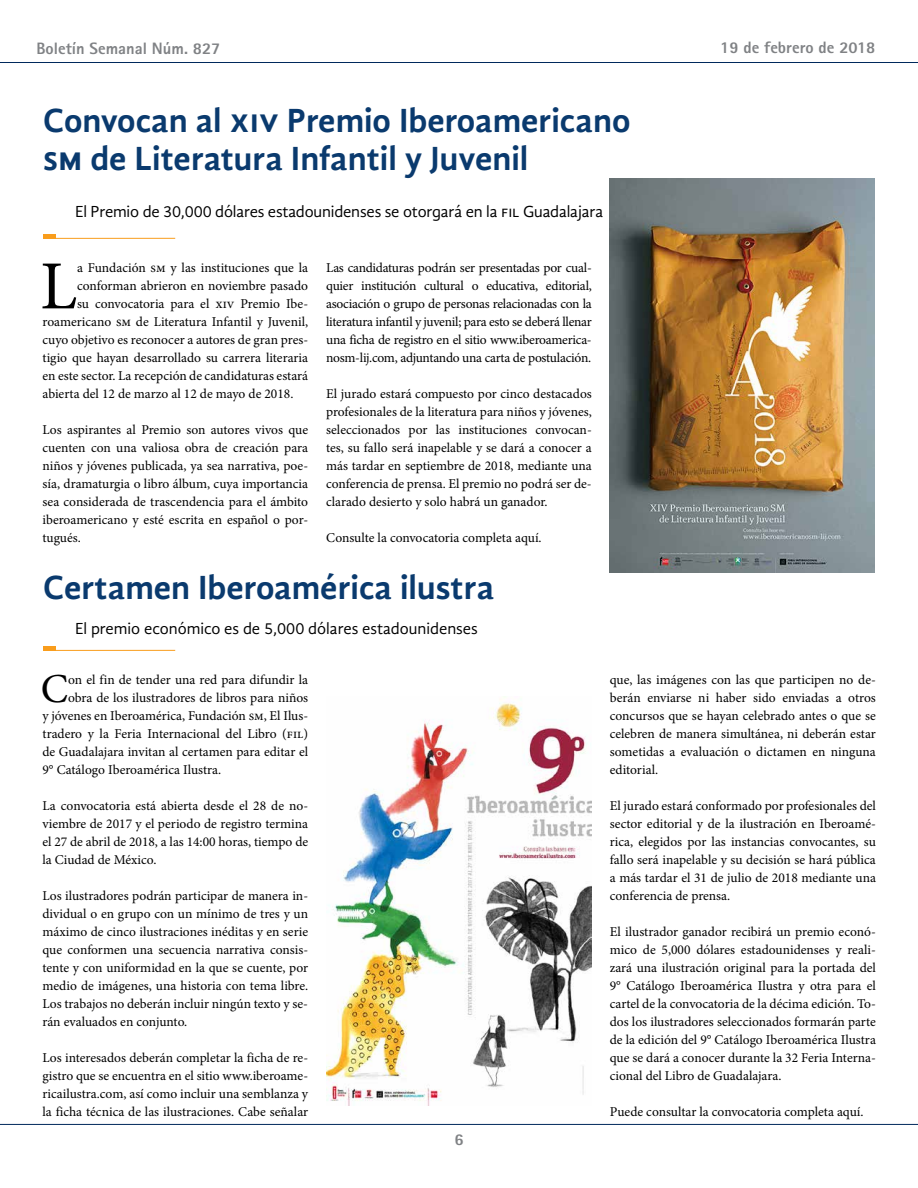
<style>
.page{position:relative;width:918px;height:1188px;background:#fff}
.page>*{position:absolute;margin:0;border:0;box-sizing:border-box;transform-origin:0 0}
.t1{font:68.85px "Minion Pro";color:#000}
.t2{font:41.25px "Minion Pro";color:#000}
.t3{font:700 34.5px/37.5px "Gandhi Sans";color:#0a3a6e}
.t4{font:16.5px "Gandhi Sans";letter-spacing:-.01em;color:#000}
.t5{font:800 16.5px "Rotis Sans Serif";color:#808285}
.t6{font:13.5px/18px "Minion Pro";letter-spacing:-.005em;color:#000;text-align:justify}
</style>
<div class="page">
<hr style="left:0;top:62px;width:918px;height:1px;background:#00295c">
<hr style="left:0;top:1124px;width:918px;height:1px;background:#00295c">
<hr style="left:43px;top:238px;width:132px;height:1px;background:#f99d1c">
<hr style="left:43px;top:235px;width:12px;height:4px;background:#f99d1c">
<img style="left:610px;top:179px;width:264px;height:394px">
<hr style="left:43px;top:650px;width:132px;height:1px;background:#f99d1c">
<hr style="left:43px;top:647px;width:12px;height:4px;background:#f99d1c">
<img style="left:326px;top:697px;width:266px;height:408px">
<p class="t5" style="left:36px;top:38px;width:185px">Boletín Semanal Núm. 827</p>
<p class="t5" style="left:720px;top:37px;width:157px">19 de febrero de 2018</p>
<h3 class="t3" style="left:43px;top:102px;width:589px">Convocan al xiv Premio Iberoamericano sm de Literatura Infantil y Juvenil</h3>
<p class="t4" style="left:75px;top:202px;width:530px">El Premio de 30,000 dólares estadounidenses se otorgará en la fil Guadalajara</p>
<h1 class="t1" style="left:40px;top:240px;width:39px">L</h1>
<p class="t6" style="left:77px;top:259px;width:233px">a Fundación sm y las instituciones que la</p>
<p class="t6" style="left:77px;top:277px;width:233px">conforman abrieron en noviembre pasado</p>
<p class="t6" style="left:77px;top:295px;width:233px">su convocatoria para el xiv Premio Ibe-</p>
<p class="t6" style="left:43px;top:313px;width:267px">roamericano sm de Literatura Infantil y Juvenil,</p>
<p class="t6" style="left:43px;top:331px;width:267px">cuyo objetivo es reconocer a autores de gran pres-</p>
<p class="t6" style="left:43px;top:349px;width:267px">tigio que hayan desarrollado su carrera literaria</p>
<p class="t6" style="left:43px;top:367px;width:267px">en este sector. La recepción de candidaturas estará</p>
<p class="t6" style="left:43px;top:385px;width:252px">abierta del 12 de marzo al 12 de mayo de 2018.</p>
<p class="t6" style="left:43px;top:421px;width:267px">Los aspirantes al Premio son autores vivos que cuenten con una valiosa obra de creación para niños y jóvenes publicada, ya sea narrativa, poe&shy;sía, dramaturgia o libro álbum, cuya importancia sea considerada de trascendencia para el ámbito iberoamericano y esté escrita en español o por&shy;tugués.</p>
<p class="t6" style="left:326px;top:258px;width:267px">Las candidaturas podrán ser presentadas por cual&shy;quier institución cultural o educativa, editorial, asociación o grupo de personas relacionadas con la literatura infantil y juvenil; para esto se deberá llenar una ficha de registro en el sitio www.iberoamerica&shy;nosm-lij.com, adjuntando una carta de postulación.</p>
<p class="t6" style="left:326px;top:384px;width:267px">El jurado estará compuesto por cinco destacados profesionales de la literatura para niños y jóvenes, seleccionados por las instituciones convocan&shy;tes, su fallo será inapelable y se dará a conocer a más tardar en septiembre de 2018, mediante una conferencia de prensa. El premio no podrá ser de&shy;clarado desierto y solo habrá un ganador.</p>
<p class="t6" style="left:326px;top:528px;width:217px">Consulte la convocatoria completa aquí.</p>
<h3 class="t3" style="left:43px;top:569px;width:453px">Certamen Iberoamérica ilustra</h3>
<p class="t4" style="left:75px;top:619px;width:404px">El premio económico es de 5,000 dólares estadounidenses</p>
<h2 class="t2" style="left:41px;top:662px;width:29px">C</h2>
<p class="t6" style="left:68px;top:671px;width:242px">on el fin de tender una red para difundir la</p>
<p class="t6" style="left:68px;top:689px;width:242px">obra de los ilustradores de libros para niños</p>
<p class="t6" style="left:43px;top:707px;width:267px">y jóvenes en Iberoamérica, Fundación sm, El Ilus-</p>
<p class="t6" style="left:43px;top:725px;width:267px">tradero y la Feria Internacional del Libro (fil)</p>
<p class="t6" style="left:43px;top:743px;width:267px">de Guadalajara invitan al certamen para editar el</p>
<p class="t6" style="left:43px;top:761px;width:180px">9° Catálogo Iberoamérica Ilustra.</p>
<p class="t6" style="left:43px;top:797px;width:267px">La convocatoria está abierta desde el 28 de no&shy;viembre de 2017 y el periodo de registro termina el 27 de abril de 2018, a las 14:00 horas, tiempo de la Ciudad de México.</p>
<p class="t6" style="left:43px;top:887px;width:267px">Los ilustradores podrán participar de manera in&shy;dividual o en grupo con un mínimo de tres y un máximo de cinco ilustraciones inéditas y en serie que conformen una secuencia narrativa consis&shy;tente y con uniformidad en la que se cuente, por medio de imágenes, una historia con tema libre.<br>Los trabajos no deberán incluir ningún texto y se&shy;rán evaluados en conjunto.</p>
<p class="t6" style="left:43px;top:1049px;width:267px">Los interesados deberán completar la ficha de re&shy;gistro que se encuentra en el sitio www.iberoame&shy;ricailustra.com, así como incluir una semblanza y la ficha técnica de las ilustraciones. Cabe señalar</p>
<p class="t5" style="left:455px;top:1129px;width:11px">6</p>
<p class="t6" style="left:610px;top:671px;width:268px">que, las imágenes con las que participen no de&shy;berán enviarse ni haber sido enviadas a otros concursos que se hayan celebrado antes o que se celebren de manera simultánea, ni deberán estar sometidas a evaluación o dictamen en ninguna editorial.</p>
<p class="t6" style="left:610px;top:796px;width:268px">El jurado estará conformado por profesionales del sector editorial y de la ilustración en Iberoamé&shy;rica, elegidos por las instancias convocantes, su fallo será inapelable y su decisión se hará pública a más tardar el 31 de julio de 2018 mediante una conferencia de prensa.</p>
<p class="t6" style="left:610px;top:922px;width:268px">El ilustrador ganador recibirá un premio econó&shy;mico de 5,000 dólares estadounidenses y reali&shy;zará una ilustración original para la portada del 9° Catálogo Iberoamérica Ilustra y otra para el cartel de la convocatoria de la décima edición. To&shy;dos los ilustradores seleccionados formarán parte de la edición del 9° Catálogo Iberoamérica Ilustra que se dará a conocer durante la 32 Feria Interna&shy;cional del Libro de Guadalajara.</p>
<p class="t6" style="left:610px;top:1102px;width:255px">Puede consultar la convocatoria completa aquí.</p>
</div>
